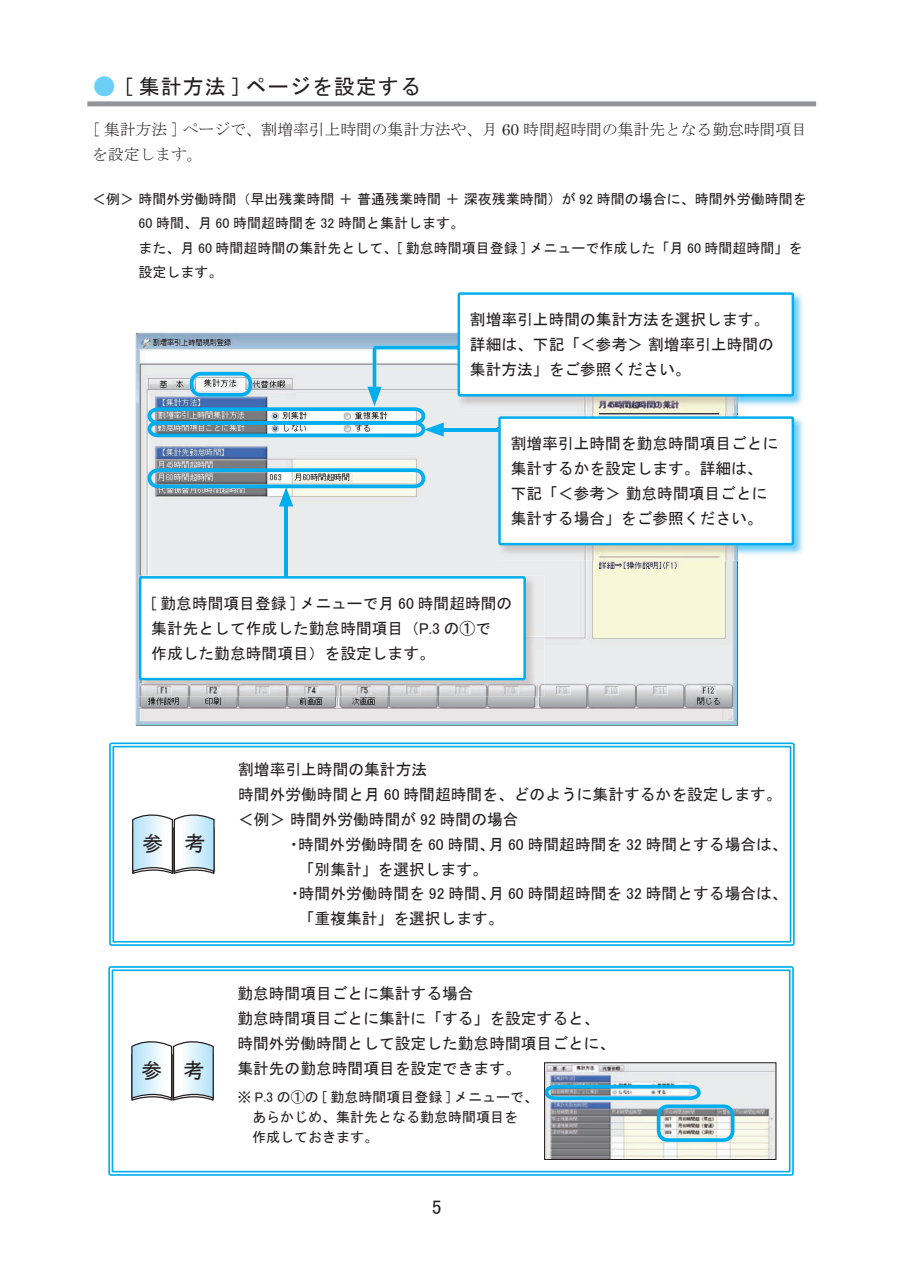
<style>
.page{position:relative;width:903px;height:1275px;background:#fff}
.page>*{position:absolute;margin:0;border:0;box-sizing:border-box;transform-origin:0 0}
.t1{font:21px "MS Gothic";letter-spacing:.05em;color:#231f20}
.t2{font:19.6px "MS P Gothic";color:#231f20}
.t3{font:15.75px/24.8px "MS Gothic";color:#231f20}
.t4{font:15.75px/24.8px "MS Mincho";color:#231f20}
.t5{font:14px/24.5px "MS Gothic";color:#231f20}
.s1{font-size:24.5px;color:#6bcff6}
.s2{font-family:"MS P Gothic"}
.s3{font-family:"Century"}
</style>
<div class="page">
<div style="left:87px;top:101px;width:729px;height:5px;background:#939598"></div>
<div style="left:109px;top:742px;width:686px;height:204px;border:2px solid #00aeef;border-radius:2px"></div>
<div style="left:112px;top:746px;width:679px;height:197px;border:2px solid #00aeef"></div>
<svg style="left:132px;top:814px;width:83px;height:60px"></svg>
<img style="left:136px;top:333px;width:602px;height:393px">
<hr style="left:284px;top:498px;width:4px;height:96px;background:#00aeef">
<svg style="left:146px;top:466px;width:281px;height:40px;background:#a3c6d1"></svg>
<hr style="left:435px;top:428px;width:226px;height:3px;background:#00aeef">
<svg style="left:146px;top:346px;width:328px;height:93px"></svg>
<img style="left:738px;top:293px;width:65px;height:113px">
<img style="left:457px;top:396px;width:281px;height:17px">
<div style="left:459px;top:294px;width:334px;height:101px;background:#fff"></div>
<div style="left:457px;top:292px;width:337px;height:104px;border:2px solid #00aeef"></div>
<img style="left:498px;top:417px;width:305px;height:144px">
<div style="left:499px;top:418px;width:294px;height:126px;background:#fff"></div>
<div style="left:498px;top:416px;width:296px;height:129px;border:2px solid #00aeef"></div>
<img style="left:139px;top:576px;width:405px;height:121px">
<div style="left:140px;top:577px;width:385px;height:102px;background:#fff"></div>
<div style="left:139px;top:576px;width:387px;height:104px;border:2px solid #00aeef"></div>
<div style="left:108px;top:966px;width:686px;height:210px;border:2px solid #00aeef;border-radius:2px"></div>
<div style="left:112px;top:969px;width:678px;height:203px;border:2px solid #00aeef"></div>
<svg style="left:131px;top:1041px;width:83px;height:60px"></svg>
<img style="left:546px;top:1064px;width:228px;height:94px">
<div style="left:544px;top:1062px;width:232px;height:98px;border:1px solid #231f20"></div>
<svg style="left:544px;top:1083px;width:159px;height:19px;background:#7abdd8"></svg>
<div style="left:657px;top:1104px;width:77px;height:38px;border:4px solid #00aeef;border-radius:9px"></div>
<h1 class="t1" style="left:92px;top:76px;width:330px"><span class="s1">●</span> <span class="s2">[</span> 集計方法 <span class="s2">]</span> ページを設定する</h1>
<p class="t4" style="left:92px;top:117px;width:716px">[ 集計方法 ] ページで、割増率引上時間の集計方法や、月 <span class="s3">60</span> 時間超時間の集計先となる勤怠時間項目を設定します。</p>
<p class="t5" style="left:139px;top:186px;width:670px;text-indent:-46px">＜例＞時間外労働時間（早出残業時間＋普通残業時間＋深夜残業時間）が <span class="s2">92</span> 時間の場合に、時間外労働時間を<span class="s2">60</span> 時間、月 <span class="s2">60</span> 時間超時間を <span class="s2">32</span> 時間と集計します。<br>また、月 <span class="s2">60</span> 時間超時間の集計先として、<span class="s2">[</span> 勤怠時間項目登録 <span class="s2">]</span> メニューで作成した「月 <span class="s2">60</span> 時間超時間」を設定します。</p>
<p class="t3" style="left:470px;top:307px;width:306px">割増率引上時間の集計方法を選択します。詳細は、下記「＜参考＞割増率引上時間の集計方法」をご参照ください。</p>
<p class="t3" style="left:511px;top:431px;width:269px">割増率引上時間を勤怠時間項目ごとに集計するかを設定します。詳細は、下記「＜参考＞勤怠時間項目ごとに集計する場合」をご参照ください。</p>
<p class="t3" style="left:151px;top:591px;width:363px"><span class="s2">[</span> 勤怠時間項目登録 <span class="s2">]</span> メニューで月 <span class="s2">60</span> 時間超時間の集計先として作成した勤怠時間項目（<span class="s2">P.3</span> の①で<br>作成した勤怠時間項目）を設定します。</p>
<h1 class="t1" style="left:142px;top:833px;width:64px">参　考</h1>
<h1 class="t1" style="left:142px;top:1060px;width:64px">参　考</h1>
<p class="t3" style="left:238px;top:757px;width:190px">割増率引上時間の集計方法</p>
<p class="t3" style="left:238px;top:782px;width:545px">時間外労働時間と月 <span class="s2">60</span> 時間超時間を、どのように集計するかを設定します。</p>
<p class="t3" style="left:238px;top:807px;width:282px">＜例＞時間外労働時間が <span class="s2">92</span> 時間の場合</p>
<p class="t3" style="left:238px;top:832px;width:551px">　　　・時間外労働時間を <span class="s2">60</span> 時間、月 <span class="s2">60</span> 時間超時間を <span class="s2">32</span> 時間とする場合は、</p>
<p class="t3" style="left:291px;top:856px;width:198px">　「別集計」を選択します。</p>
<p class="t3" style="left:287px;top:881px;width:502px">・時間外労働時間を <span class="s2">92</span> 時間、月 <span class="s2">60</span> 時間超時間を <span class="s2">32</span> 時間とする場合は、</p>
<p class="t3" style="left:291px;top:906px;width:214px">　「重複集計」を選択します。</p>
<p class="t3" style="left:237px;top:981px;width:380px">勤怠時間項目ごとに集計する場合<br>勤怠時間項目ごとに集計に「する」を設定すると、時間外労働時間として設定した勤怠時間項目ごとに、集計先の勤怠時間項目を設定できます。</p>
<p class="t5" style="left:252px;top:1087px;width:288px;line-height:20.1px;text-indent:-15px">※ <span class="s2">P.3</span> の①の <span class="s2">[</span> 勤怠時間項目登録 <span class="s2">]</span> メニューで、あらかじめ、集計先となる勤怠時間項目を<br>作成しておきます。</p>
<p class="t2" style="left:432px;top:1197px;width:11px">5</p>
</div>
